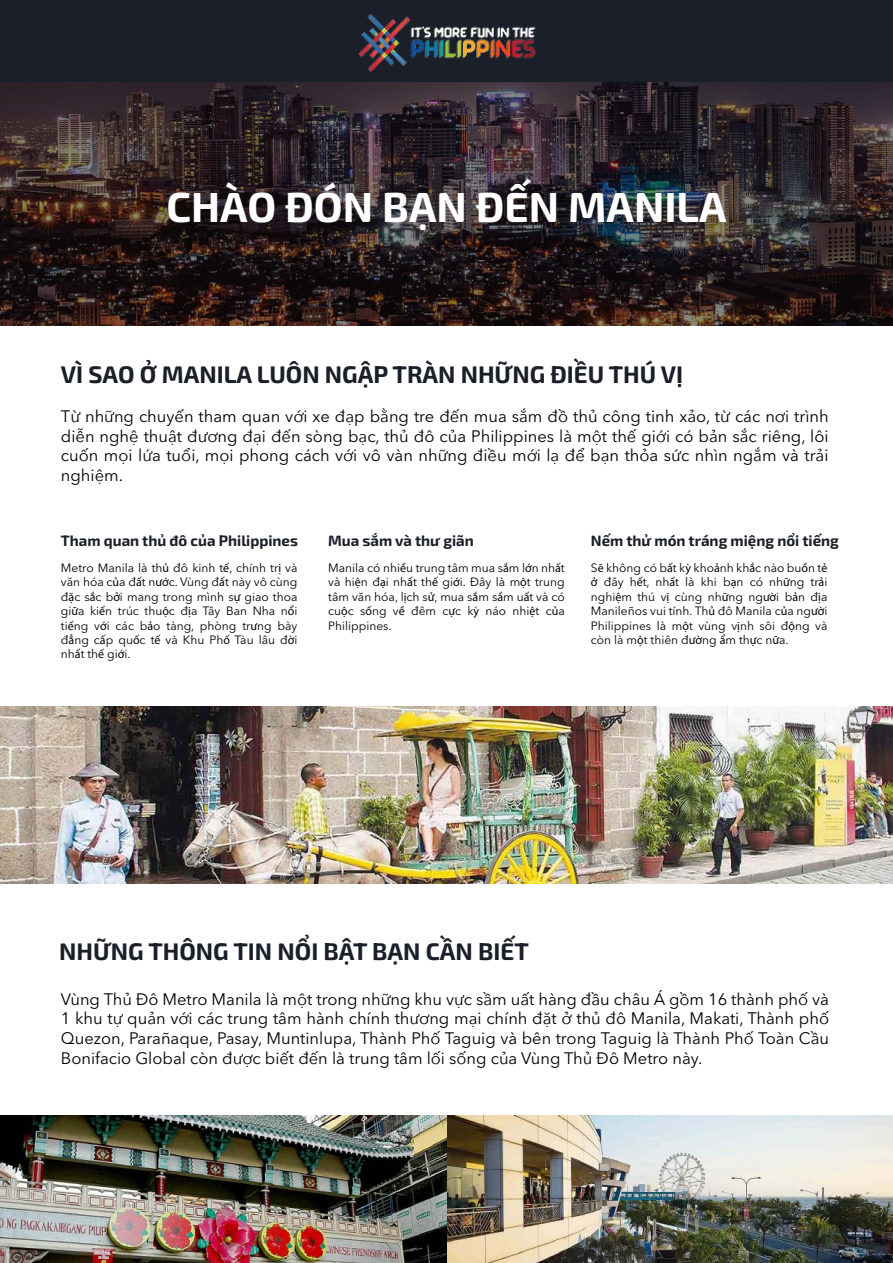
<style>
.page{position:relative;width:893px;height:1263px;background:#fff}
.page>*{position:absolute;margin:0;border:0;box-sizing:border-box;transform-origin:0 0}
.t1{font:42px "Exo 2";color:#fff}
.t2{font:24px "Exo 2";color:#1b1f29}
.t3{font:16.5px/19.8px "Avenir Next LT Pro";color:#000;text-align:justify}
.t4{font:15px "Exo 2";color:#1b1f29}
.t5{font:12px/14.4px "Avenir Next LT Pro";color:#000;text-align:justify}
.s1{font-family:"Avenir Next"}
.s2{font-family:"Myriad Pro"}
</style>
<div class="page">
<div style="left:0;top:0;width:893px;height:82px;background:#1b1f29"></div>
<img style="left:358px;top:14px;width:178px;height:58px">
<img style="left:0;top:1115px;width:893px;height:148px">
<img style="left:0;top:707px;width:893px;height:177px">
<img style="left:0;top:82px;width:893px;height:243px">
<h1 class="t1" style="left:166px;top:178px;width:562px">CHÀO ĐÓN BẠN ĐẾN MANILA</h1>
<h2 class="t2" style="left:61px;top:358px;width:624px">VÌ SAO Ở MANILA LUÔN NGẬP TRÀN NHỮNG ĐIỀU THÚ VỊ</h2>
<p class="t3" style="left:61px;top:406px;width:769px">T<span class="s1">ừ</span> nh<span class="s1">ữ</span>ng chuy<span class="s1">ế</span>n tham quan v<span class="s1">ớ</span>i xe đ<span class="s1">ạ</span>p b<span class="s1">ằ</span>ng tre đ<span class="s1">ế</span>n mua s<span class="s1">ắ</span>m đ<span class="s1">ồ</span> th<span class="s1">ủ</span> công tinh x<span class="s1">ả</span>o, t<span class="s1">ừ</span> các n<span class="s1">ơ</span>i trình di<span class="s1">ễ</span>n ngh<span class="s1">ệ</span> thu<span class="s1">ậ</span>t đ<span class="s1">ươ</span>ng đ<span class="s1">ạ</span>i đ<span class="s1">ế</span>n sòng b<span class="s1">ạ</span>c, th<span class="s1">ủ</span> đô c<span class="s1">ủ</span>a Philippines là m<span class="s1">ộ</span>t th<span class="s1">ế</span> gi<span class="s1">ớ</span>i có b<span class="s1">ả</span>n s<span class="s1">ắ</span>c riêng, lôi cu<span class="s1">ố</span>n m<span class="s1">ọ</span>i l<span class="s1">ứ</span>a tu<span class="s1">ổ</span>i, m<span class="s1">ọ</span>i phong cách v<span class="s1">ớ</span>i vô vàn nh<span class="s1">ữ</span>ng đi<span class="s1">ề</span>u m<span class="s1">ớ</span>i l<span class="s1">ạ</span> đ<span class="s1">ể</span> b<span class="s1">ạ</span>n th<span class="s1">ỏ</span>a s<span class="s1">ứ</span>c nhìn ng<span class="s1">ắ</span>m và tr<span class="s1">ả</span>i nghi<span class="s1">ệ</span>m.</p>
<p class="t4" style="left:61px;top:530px;width:239px">Tham quan thủ đô của Philippines</p>
<p class="t5" style="left:61px;top:560px;width:238px">Metro Manila là th<span class="s2">ủ</span> đô kinh t<span class="s2">ế</span>, chính tr<span class="s2">ị</span> và văn hóa c<span class="s2">ủ</span>a đ<span class="s2">ấ</span>t n<span class="s2">ướ</span>c. Vùng đ<span class="s2">ấ</span>t này vô cùng đ<span class="s2">ặ</span>c s<span class="s2">ắ</span>c b<span class="s2">ở</span>i mang trong mình s<span class="s2">ự</span> giao thoa gi<span class="s2">ữ</span>a ki<span class="s2">ế</span>n trúc thu<span class="s2">ộ</span>c đ<span class="s2">ị</span>a Tây Ban Nha n<span class="s2">ổ</span>i ti<span class="s2">ế</span>ng v<span class="s2">ớ</span>i các b<span class="s2">ả</span>o tàng, phòng tr<span class="s2">ư</span>ng bày đ<span class="s2">ẳ</span>ng c<span class="s2">ấ</span>p qu<span class="s2">ố</span>c t<span class="s2">ế</span> và Khu Ph<span class="s2">ố</span> Tàu lâu đ<span class="s2">ờ</span>i nh<span class="s2">ấ</span>t th<span class="s2">ế</span> gi<span class="s2">ớ</span>i.</p>
<p class="t4" style="left:328px;top:530px;width:147px">Mua sắm và thư giãn</p>
<p class="t5" style="left:328px;top:560px;width:238px">Manila có nhi<span class="s2">ề</span>u trung tâm mua s<span class="s2">ắ</span>m l<span class="s2">ớ</span>n nh<span class="s2">ấ</span>t và hi<span class="s2">ệ</span>n đ<span class="s2">ạ</span>i nh<span class="s2">ấ</span>t th<span class="s2">ế</span> gi<span class="s2">ớ</span>i. Đây là m<span class="s2">ộ</span>t trung tâm văn hóa, l<span class="s2">ị</span>ch s<span class="s2">ử</span>, mua s<span class="s2">ắ</span>m s<span class="s2">ầ</span>m u<span class="s2">ấ</span>t và có cu<span class="s2">ộ</span>c s<span class="s2">ố</span>ng v<span class="s2">ề</span> đêm c<span class="s2">ự</span>c k<span class="s2">ỳ</span> náo nhi<span class="s2">ệ</span>t c<span class="s2">ủ</span>a Philippines.</p>
<p class="t4" style="left:591px;top:530px;width:250px">Nếm thử món tráng miệng nổi tiếng</p>
<p class="t5" style="left:591px;top:560px;width:238px">S<span class="s2">ẽ</span> không có b<span class="s2">ấ</span>t k<span class="s2">ỳ</span> kho<span class="s2">ả</span>nh kh<span class="s2">ắ</span>c nào bu<span class="s2">ồ</span>n t<span class="s2">ẻ ở</span> đây h<span class="s2">ế</span>t, nh<span class="s2">ấ</span>t là khi b<span class="s2">ạ</span>n có nh<span class="s2">ữ</span>ng tr<span class="s2">ả</span>i nghi<span class="s2">ệ</span>m thú v<span class="s2">ị</span> cùng nh<span class="s2">ữ</span>ng ng<span class="s2">ườ</span>i b<span class="s2">ả</span>n đ<span class="s2">ị</span>a Manileños vui tính. Th<span class="s2">ủ</span> đô Manila c<span class="s2">ủ</span>a ng<span class="s2">ườ</span>i Philippines là m<span class="s2">ộ</span>t vùng v<span class="s2">ị</span>nh sôi đ<span class="s2">ộ</span>ng và còn là m<span class="s2">ộ</span>t thiên đ<span class="s2">ườ</span>ng <span class="s2">ẩ</span>m th<span class="s2">ự</span>c n<span class="s2">ữ</span>a.</p>
<h2 class="t2" style="left:59px;top:935px;width:471px">NHỮNG THÔNG TIN NỔI BẬT BẠN CẦN BIẾT</h2>
<p class="t3" style="left:61px;top:989px;width:770px">Vùng Th<span class="s1">ủ</span> Đô Metro Manila là m<span class="s1">ộ</span>t trong nh<span class="s1">ữ</span>ng khu v<span class="s1">ự</span>c s<span class="s1">ầ</span>m u<span class="s1">ấ</span>t hàng đ<span class="s1">ầ</span>u châu Á g<span class="s1">ồ</span>m 16 thành ph<span class="s1">ố</span> và 1 khu t<span class="s1">ự</span> qu<span class="s1">ả</span>n v<span class="s1">ớ</span>i các trung tâm hành chính th<span class="s1">ươ</span>ng m<span class="s1">ạ</span>i chính đ<span class="s1">ặ</span>t <span class="s1">ở</span> th<span class="s1">ủ</span> đô Manila, Makati, Thành ph<span class="s1">ố </span>Quezon, Parañaque, Pasay, Muntinlupa, Thành Ph<span class="s1">ố</span> Taguig và bên trong Taguig là Thành Ph<span class="s1">ố</span> Toàn C<span class="s1">ầ</span>u Bonifacio Global còn đ<span class="s1">ượ</span>c bi<span class="s1">ế</span>t đ<span class="s1">ế</span>n là trung tâm l<span class="s1">ố</span>i s<span class="s1">ố</span>ng c<span class="s1">ủ</span>a Vùng Th<span class="s1">ủ</span> Đô Metro này.</p>
</div>
